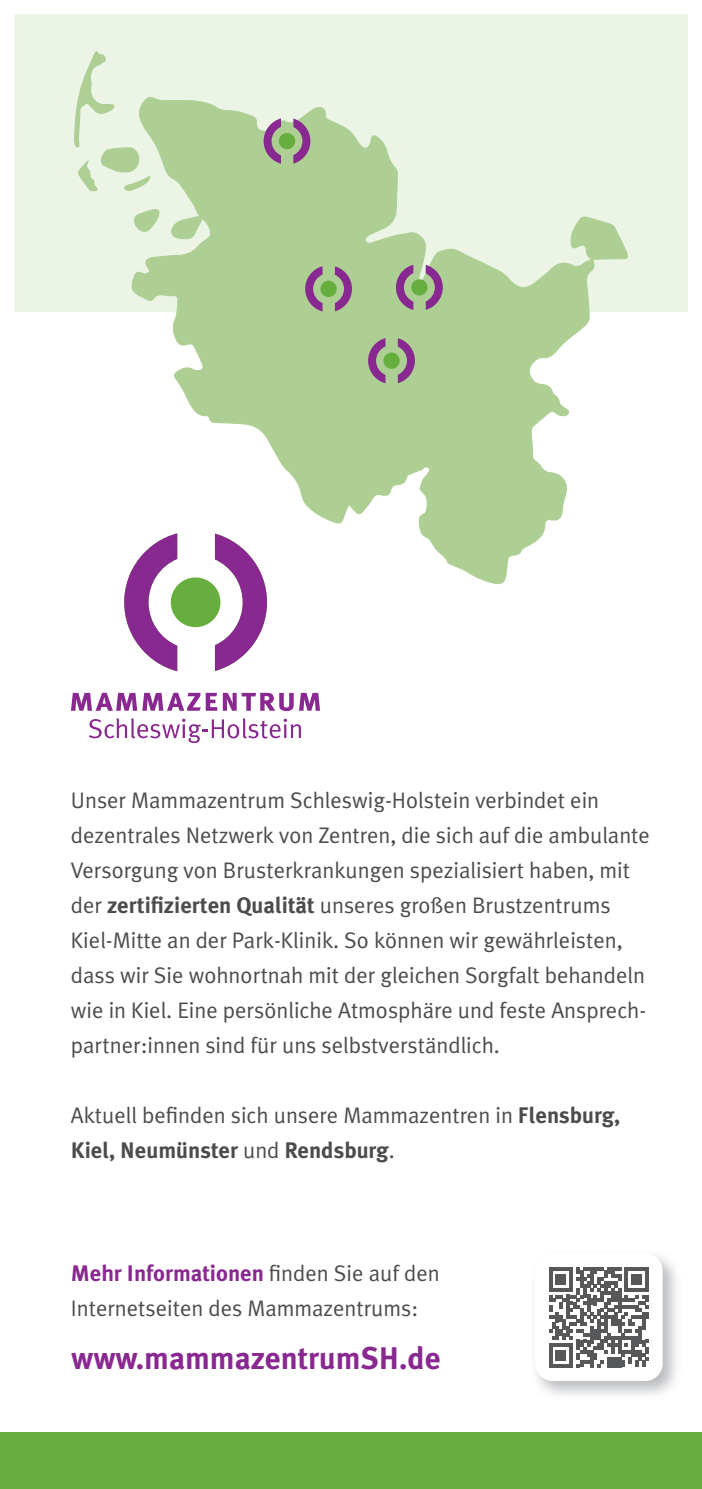
<style>
.page{position:relative;width:702px;height:1489px;background:#fff}
.page>*{position:absolute;margin:0;border:0;box-sizing:border-box;transform-origin:0 0}
.t1{font:700 31.25px "Meta Plus";color:#892890}
.t2{font:22.5px/35px "Meta Plus Normal";color:#4b4c4d}
.t3{font:700 22.5px "Meta Plus";color:#892890}
.t4{font:700 22.5px "Meta Plus";color:#4b4c4d}
.s1{font-family:"Meta Plus";font-weight:700}
.s2{font-family:"Meta Plus Normal";font-weight:400}
.s3{font-family:"Meta Plus Normal";font-weight:400;color:#4b4c4d}
</style>
<div class="page">
<div style="left:14px;top:14px;width:673px;height:298px;background:#ecf4e6"></div>
<div style="left:0;top:1431px;width:702px;height:57px;background:#66ae3d"></div>
<svg style="left:89px;top:718px;width:212px;height:25px"></svg>
<svg style="left:71px;top:692px;width:146px;height:18px"></svg>
<svg style="left:223px;top:692px;width:97px;height:19px"></svg>
<svg style="left:124px;top:572px;width:143px;height:99px"></svg>
<svg style="left:131px;top:100px;width:464px;height:484px"></svg>
<svg style="left:570px;top:216px;width:57px;height:45px"></svg>
<svg style="left:169px;top:215px;width:35px;height:25px"></svg>
<svg style="left:74px;top:51px;width:87px;height:277px"></svg>
<svg style="left:263px;top:118px;width:47px;height:46px"></svg>
<div style="left:279px;top:133px;width:16px;height:16px;background:#66ae3d;border-radius:50%"></div>
<svg style="left:305px;top:266px;width:47px;height:45px"></svg>
<div style="left:320px;top:281px;width:17px;height:16px;background:#66ae3d;border-radius:50%"></div>
<svg style="left:368px;top:338px;width:47px;height:45px"></svg>
<div style="left:383px;top:352px;width:16px;height:17px;background:#66ae3d;border-radius:50%"></div>
<svg style="left:396px;top:265px;width:47px;height:45px"></svg>
<div style="left:411px;top:279px;width:16px;height:16px;background:#66ae3d;border-radius:50%"></div>
<img style="left:536px;top:1255px;width:141px;height:140px">
<div style="left:535px;top:1253px;width:127px;height:127px;background:#fff;border-radius:18px"></div>
<svg style="left:549px;top:1267px;width:100px;height:100px"></svg>
<p class="t2" style="left:71px;top:782px;width:580px">Unser Mammazentrum Schleswig-Holstein verbindet ein dezentrales Netzwerk von Zentren, die sich auf die ambulante Versorgung von Brusterkrankungen spezialisiert haben, mit der <span class="s1">zertifizierten Qualität</span> unseres großen Brustzentrums Kiel-Mitte an der Park-Klinik. So können wir gewährleisten, dass wir Sie wohnortnah mit der gleichen Sorgfalt behandeln wie in Kiel. Eine persönliche Atmosphäre und feste Ansprech&shy;partner:innen sind für uns selbstverständlich.</p>
<p class="t2" style="left:71px;top:1097px;width:550px">Aktuell befinden sich unsere Mammazentren in <span class="s1">Flensburg,</span></p>
<p class="t4" style="left:71px;top:1137px;width:325px">Kiel, Neumünster <span class="s2">und</span> Rendsburg<span class="s2">.</span></p>
<p class="t3" style="left:71px;top:1259px;width:370px">Mehr Informationen <span class="s3">finden Sie auf den</span></p>
<p class="t2" style="left:71px;top:1290px;width:349px">Internetseiten des Mammazentrums:</p>
<h1 class="t1" style="left:71px;top:1339px;width:371px">www.mammazentrumSH.de</h1>
</div>
